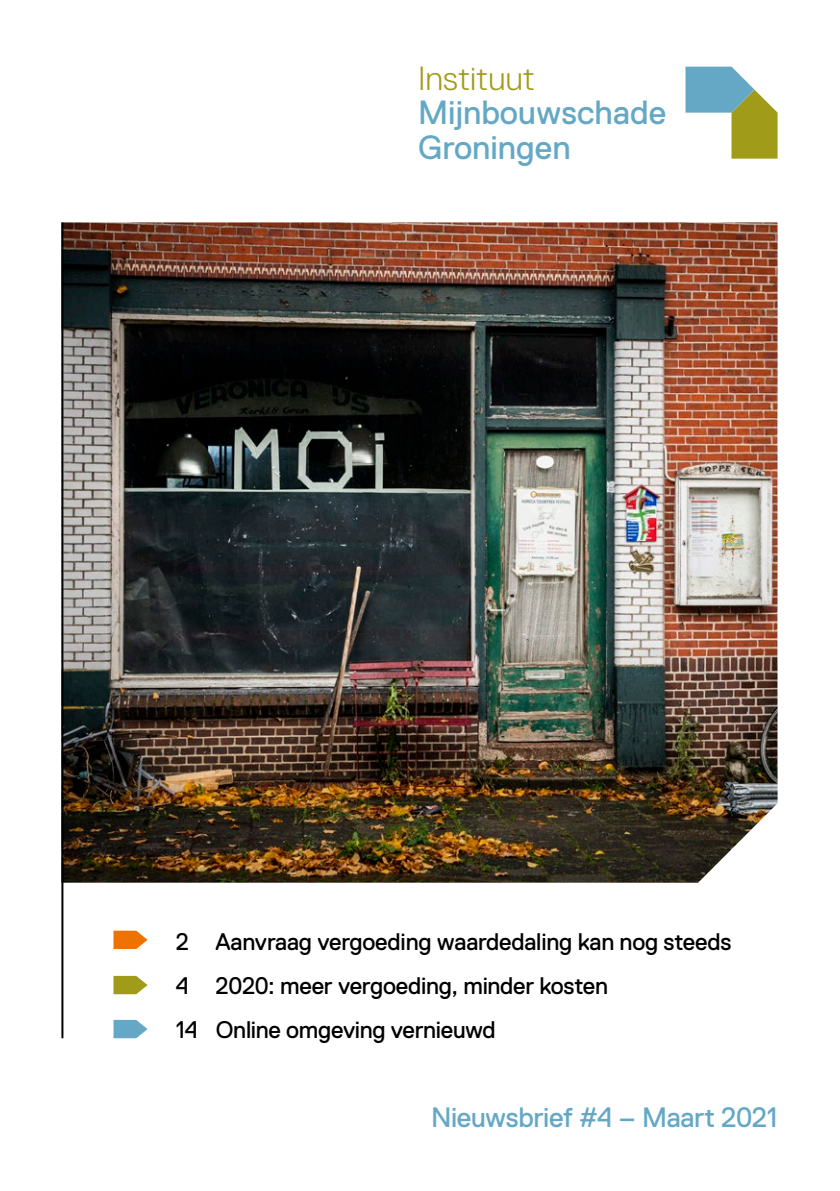
<style>
.page{position:relative;width:840px;height:1191px;background:#fff}
.page>*{position:absolute;margin:0;border:0;box-sizing:border-box;transform-origin:0 0}
.t1{font:33.6px/34.2px "Replica";color:#65a8c5}
.t2{font:300 33.6px "Replica";color:#a09b19}
.t3{font:28px "Replica";letter-spacing:-.015em;color:#65a8c5}
.t4{font:24px/44px "Replica";letter-spacing:-.01em;color:#000}
</style>
<div class="page">
<img style="left:63px;top:222px;width:714px;height:660px">
<svg style="left:685px;top:67px;width:92px;height:92px"></svg>
<hr style="left:61px;top:222px;width:2px;height:816px;background:#000">
<svg style="left:113px;top:930px;width:34px;height:19px"></svg>
<svg style="left:113px;top:976px;width:34px;height:18px"></svg>
<svg style="left:113px;top:1020px;width:34px;height:18px"></svg>
<h1 class="t2" style="left:418px;top:60px;width:118px">Instituut</h1>
<h1 class="t1" style="left:418px;top:96px;width:249px">Mijnbouwschade<br>Groningen</h1>
<p class="t4" style="left:176px;top:920px;width:557px">2 Aanvraag vergoeding waardedaling kan nog steeds<br>4 2020: meer vergoeding, minder kosten<br>14 Online omgeving vernieuwd</p>
<p class="t3" style="left:431px;top:1101px;width:348px">Nieuwsbrief #4 – Maart 2021</p>
</div>
